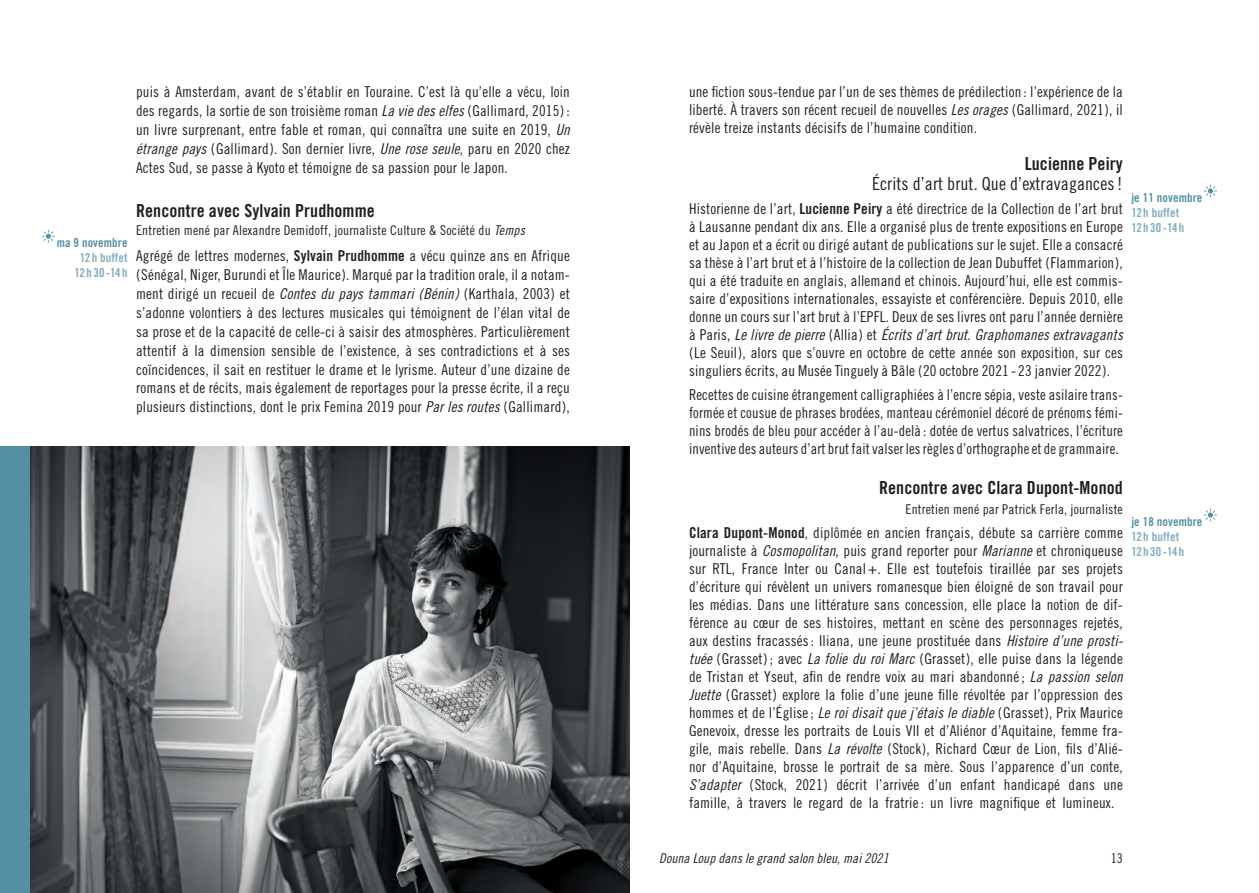
<style>
.page{position:relative;width:1259px;height:893px;background:#fff}
.page>*{position:absolute;margin:0;border:0;box-sizing:border-box;transform-origin:0 0}
.t1{font:18px "Trade Gothic Bold Cond Twenty";letter-spacing:.005em;color:#231f20}
.t2{font:18px "Trade Gothic Cond Eighteen";letter-spacing:.005em;color:#231f20}
.t3{font:15px/18px "Trade Gothic Cond Eighteen";letter-spacing:.01em;color:#231f20;text-align:justify}
.t4{font:15px "Trade Gothic Cond Eighteen Obl";letter-spacing:.01em;color:#231f20}
.t5{font:13.5px "Trade Gothic Cond Eighteen";letter-spacing:.015em;color:#231f20}
.t6{font:13.5px "Trade Gothic Cond Eighteen Obl";letter-spacing:.005em;color:#231f20}
.t7{font:12.3px/15px "Trade Gothic Bold Cond Twenty";letter-spacing:.01em;color:#81adbc}
.t8{font:12.3px "Trade Gothic Bold Cond Twenty";letter-spacing:.01em;color:#5390a2}
.s1{font-family:"Trade Gothic Cond Eighteen Obl"}
.s2{font-family:"Trade Gothic Bold Cond Twenty"}
.s3{font-family:"Trade Gothic Cond Eighteen"}
.s4{font-size:14.7px}
</style>
<div class="page">
<img style="left:30px;top:446px;width:599px;height:447px">
<div style="left:0;top:446px;width:30px;height:447px;background:#5390a2"></div>
<svg style="left:42px;top:230px;width:13px;height:13px"></svg>
<svg style="left:1204px;top:185px;width:13px;height:12px"></svg>
<svg style="left:1204px;top:509px;width:13px;height:12px"></svg>
<p class="t3" style="left:136px;top:82px;width:435px;line-height:18.9px">puis à Amsterdam, avant de s’établir en Touraine. C’est là qu’elle a vécu, loin des regards, la sortie de son troisième roman <span class="s1">La vie des elfes</span> (Gallimard, 2015) : un livre surprenant, entre fable et roman, qui connaîtra une suite en 2019, <span class="s1">Un étrange pays</span> (Gallimard). Son dernier livre, <span class="s1">Une rose seule</span>, paru en 2020 chez Actes Sud, se passe à Kyoto et témoigne de sa passion pour le Japon.</p>
<p class="t1" style="left:136px;top:199px;width:240px">Rencontre avec Sylvain Prudhomme</p>
<p class="t5" style="left:136px;top:222px;width:390px">Entretien mené par Alexandre Demidoff, journaliste Culture &amp; Société du <span class="s1">Temps</span></p>
<p class="t8" style="left:57px;top:235px;width:72px">ma 9 novembre</p>
<p class="t7" style="left:75px;top:250px;width:55px;text-align:center">12h buffet<br>12h30-14h</p>
<p class="t3" style="left:136px;top:246px;width:435px;line-height:18.9px">Agrégé de lettres modernes, <span class="s2">Sylvain Prudhomme</span> a vécu quinze ans en Afrique (Sénégal, Niger, Burundi et Île Maurice). Marqué par la tradition orale, il a notam&shy;ment dirigé un recueil de <span class="s1">Contes du pays tammari (Bénin)</span> (Karthala, 2003) et s’adonne volontiers à des lectures musicales qui témoignent de l’élan vital de sa prose et de la capacité de celle-ci à saisir des atmosphères. Particulièrement attentif à la dimension sensible de l’existence, à ses contradictions et à ses coïncidences, il sait en restituer le drame et le lyrisme. Auteur d’une dizaine de romans et de récits, mais également de reportages pour la presse écrite, il a reçu plusieurs distinctions, dont le prix Femina 2019 pour <span class="s1">Par les routes</span> (Gallimard),</p>
<p class="t3" style="left:689px;top:82px;width:435px">une fiction sous-tendue par l’un de ses thèmes de prédilection : l’expérience de la liberté. À travers son récent recueil de nouvelles <span class="s1">Les orages</span> (Gallimard, 2021), il révèle treize instants décisifs de l’humaine condition.</p>
<p class="t1" style="left:1024px;top:153px;width:100px">Lucienne Peiry</p>
<p class="t2" style="left:872px;top:173px;width:252px">Écrits d’art brut. Que d’extravagances!</p>
<p class="t8" style="left:1131px;top:190px;width:72px">je 11 novembre</p>
<p class="t7" style="left:1131px;top:205px;width:55px">12h buffet<br>12h30-14h</p>
<p class="t3" style="left:689px;top:199px;width:435px">Historienne de l’art, <span class="s2">Lucienne Peiry</span> a été directrice de la Collection de l’art brut à Lausanne pendant dix ans. Elle a organisé plus de trente expositions en Europe et au Japon et a écrit ou dirigé autant de publications sur le sujet. Elle a consacré sa thèse à l’art brut et à l’histoire de la collection de Jean Dubuffet (Flammarion), qui a été traduite en anglais, allemand et chinois. Aujourd’hui, elle est commis&shy;saire d’expositions internationales, essayiste et conférencière. Depuis 2010, elle donne un cours sur l’art brut à l’EPFL. Deux de ses livres ont paru l’année dernière</p>
<p class="t4" style="left:689px;top:326px;width:435px"><span class="s3">à Paris,</span> Le livre de pierre <span class="s3">(Allia) et</span> Écrits d’art brut<span class="s3">.</span> Graphomanes extravagants</p>
<p class="t3" style="left:689px;top:343px;width:435px">(Le Seuil), alors que s’ouvre en octobre de cette année son exposition, sur ces singuliers écrits, au Musée Tinguely à Bâle (20 octobre 2021 - 23 janvier 2022).</p>
<p class="t3" style="left:689px;top:385px;width:435px">Recettes de cuisine étrangement calligraphiées à l’encre sépia, veste asilaire trans&shy;formée et cousue de phrases brodées, manteau cérémoniel décoré de prénoms fémi&shy;nins brodés de bleu pour accéder à l’au-delà : dotée de vertus salvatrices, l’écriture inventive des auteurs d’art brut fait valser les règles d’orthographe et de grammaire.</p>
<p class="t1" style="left:879px;top:477px;width:245px">Rencontre avec Clara Dupont-Monod</p>
<p class="t5" style="left:905px;top:501px;width:219px">Entretien mené par Patrick Ferla, journaliste</p>
<p class="t8" style="left:1131px;top:514px;width:72px">je 18 novembre</p>
<p class="t7" style="left:1131px;top:529px;width:55px">12h buffet<br>12h30-14h</p>
<p class="t3" style="left:689px;top:523px;width:435px"><span class="s2">Clara Dupont-Monod</span><span class="s4">,</span> diplômée en ancien français, débute sa carrière comme journaliste à <span class="s1">Cosmopolitan</span>, puis grand reporter pour <span class="s1">Marianne</span> et chroniqueuse sur RTL, France Inter ou Canal+. Elle est toutefois tiraillée par ses projets d’écriture qui révèlent un univers romanesque bien éloigné de son travail pour les médias. Dans une littérature sans concession, elle place la notion de dif&shy;férence au cœur de ses histoires, mettant en scène des personnages rejetés, aux destins fracassés: Iliana, une jeune prostituée dans <span class="s1">Histoire d’une prosti&shy;tuée</span> (Grasset) ; avec <span class="s1">La folie du roi Marc</span> (Grasset), elle puise dans la légende de Tristan et Yseut, afin de rendre voix au mari abandonné; <span class="s1">La passion selon Juette</span> (Grasset) explore la folie d’une jeune fille révoltée par l’oppression des hommes et de l’Église; <span class="s1">Le roi disait que j’étais le diable</span> (Grasset), Prix Maurice Genevoix, dresse les portraits de Louis VII et d’Aliénor d’Aquitaine, femme fra&shy;gile, mais rebelle. Dans <span class="s1">La révolte</span> (Stock), Richard Cœur de Lion, fils d’Alié&shy;nor d’Aquitaine, brosse le portrait de sa mère. Sous l’apparence d’un conte, <span class="s1">S’adapter</span> (Stock, 2021) décrit l’arrivée d’un enfant handicapé dans une famille, à travers le regard de la fratrie: un livre magnifique et lumineux.</p>
<p class="t6" style="left:659px;top:850px;width:231px">Douna Loup dans le grand salon bleu, mai 2021</p>
<p class="t5" style="left:1111px;top:850px;width:13px">13</p>
</div>
